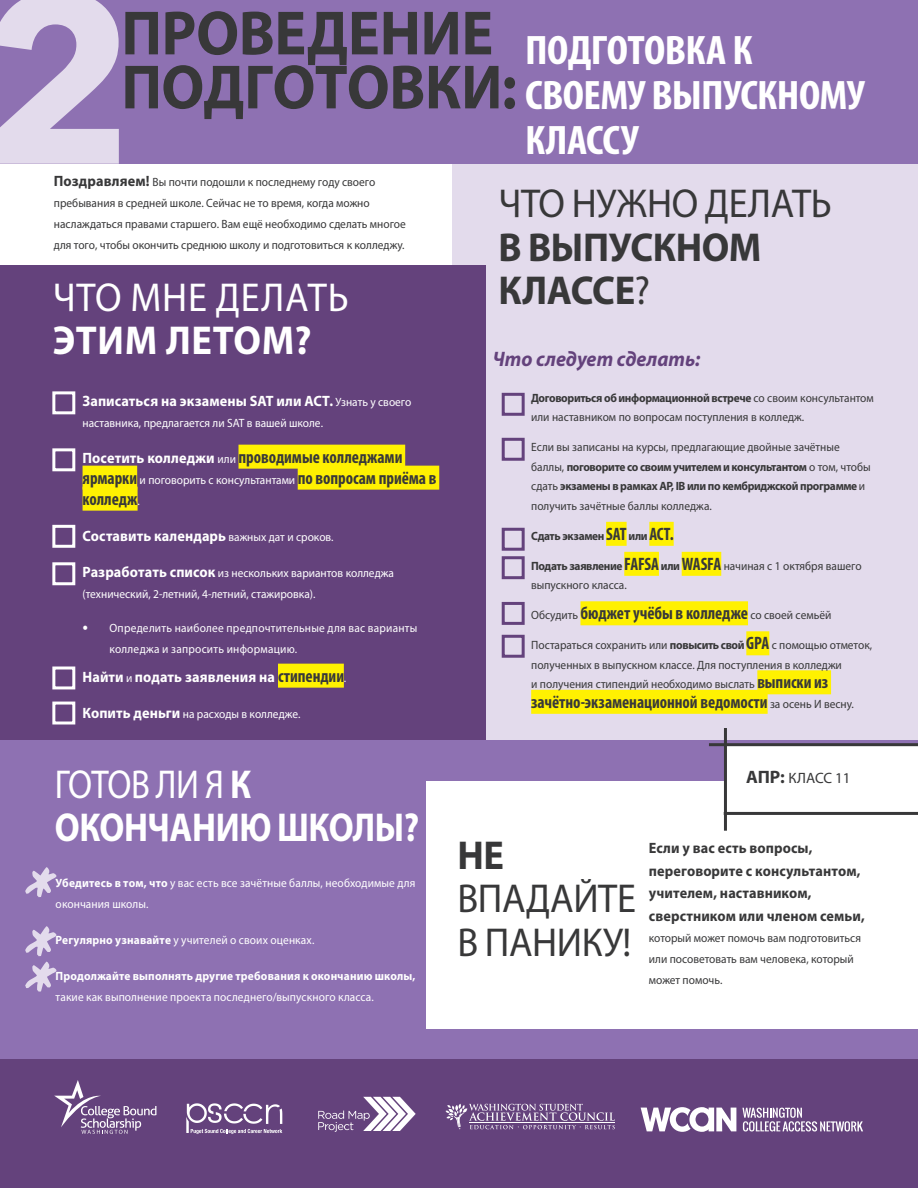
<style>
.page{position:relative;width:918px;height:1188px;background:#fff}
.page>*{position:absolute;margin:0;border:0;box-sizing:border-box;transform-origin:0 0}
.t1{font:700 238.5px "Avenir Next";color:#e3dbec}
.t2{font:700 72px/59.1px "Daniel";color:#e3dbec}
.t3{font:700 63px/54px "Myriad Pro";letter-spacing:-.005em;color:#383839;scale:.95 1}
.t4{font:700 condensed 41.4px/45px "Myriad Pro";letter-spacing:-.015em;color:#fff;scale:1.07 1}
.t5{font:40.5px/43.5px "Myriad Pro";letter-spacing:-.01em;color:#383839;scale:.95 1}
.t6{font:700 40.5px/43.5px "Myriad Pro";letter-spacing:-.01em;color:#fff;scale:.86 1}
.t7{font:700 40.5px "Myriad Pro";letter-spacing:-.01em;color:#383839;scale:.95 1}
.t8{font:40.5px "Myriad Pro";letter-spacing:.02em;color:#fff;scale:.95 1}
.t9{font:700 40.5px "Myriad Pro";letter-spacing:.02em;color:#fff;scale:.95 1}
.t10{font:italic 700 21px "Myriad Pro";color:#64427c;scale:.95 1}
.t11{font:700 condensed 18px "Myriad Pro";letter-spacing:-.005em;color:#383839;scale:.95 1}
.t12{font:700 15px "Myriad Pro";letter-spacing:.005em;color:#fff;scale:.95 1}
.t13{font:700 15px/22.5px "Myriad Pro";letter-spacing:.005em;color:#383839;scale:.95 1}
.t14{font:15px "Myriad Pro";color:#383839}
.t15{font:12px/19.5px "Myriad Pro";color:#383839;scale:.95 1}
.t16{font:12px/21px "Myriad Pro";letter-spacing:.005em;color:#fff;scale:.95 1}
.t17{font:700 12px "Myriad Pro";letter-spacing:.015em;color:#fff;scale:.95 1}
.t18{font:700 12px "Myriad Pro";letter-spacing:-.03em;color:#383839;scale:.95 1}
.s1{font-weight:700;font-size:15px}
.s2{font-weight:400}
.s3{font-weight:400;font-size:12px}
.s4{font-stretch:normal;font-size:15px;color:#fff}
.s5{font-weight:400;font-stretch:normal;font-size:12px;color:#fff}
.s6{font-weight:700;font-stretch:condensed;font-size:18px;color:#383839}
.s7{font-family:"Avenir LT Std";font-weight:900}
.s8{font-stretch:condensed;font-size:18px;color:#383839}
.s9{font-weight:700}
.s10{font-stretch:condensed;font-size:18px}
.s11{font-weight:700;font-stretch:condensed;font-size:18px}
.s12{font-weight:400;font-stretch:normal;font-size:12px}
.s13{font-weight:700;font-size:18px}
</style>
<div class="page">
<div style="left:453px;top:112px;width:465px;height:880px;background:#e3dbec"></div>
<div style="left:0;top:266px;width:486px;height:497px;background:#64427c"></div>
<div style="left:0;top:740px;width:918px;height:448px;background:#8e71b2"></div>
<div style="left:239px;top:445px;width:166px;height:24px;background:#fff101"></div>
<div style="left:83px;top:466px;width:54px;height:24px;background:#fff101"></div>
<div style="left:298px;top:466px;width:141px;height:24px;background:#fff101"></div>
<div style="left:83px;top:487px;width:55px;height:24px;background:#fff101"></div>
<div style="left:278px;top:664px;width:66px;height:24px;background:#fff101"></div>
<div style="left:606px;top:522px;width:21px;height:24px;background:#fff101"></div>
<div style="left:649px;top:522px;width:25px;height:24px;background:#fff101"></div>
<div style="left:624px;top:552px;width:35px;height:24px;background:#fff101"></div>
<div style="left:682px;top:552px;width:39px;height:24px;background:#fff101"></div>
<div style="left:580px;top:601px;width:168px;height:24px;background:#fff101"></div>
<div style="left:746px;top:631px;width:23px;height:24px;background:#fff101"></div>
<div style="left:757px;top:670px;width:74px;height:24px;background:#fff101"></div>
<div style="left:531px;top:690px;width:237px;height:24px;background:#fff101"></div>
<div style="left:426px;top:781px;width:492px;height:248px;background:#fff"></div>
<div style="left:0;top:0;width:918px;height:163px;background:#8e71b2"></div>
<div style="left:0;top:1059px;width:918px;height:129px;background:#64427c"></div>
<svg style="left:318px;top:1097px;width:98px;height:35px"></svg>
<svg style="left:641px;top:1107px;width:95px;height:25px"></svg>
<svg style="left:742px;top:1108px;width:121px;height:23px"></svg>
<svg style="left:54px;top:1080px;width:102px;height:54px"></svg>
<svg style="left:446px;top:1104px;width:169px;height:26px"></svg>
<svg style="left:186px;top:1103px;width:96px;height:31px"></svg>
<div style="left:52px;top:391px;width:23px;height:23px;border:3px solid #fff"></div>
<div style="left:52px;top:448px;width:23px;height:23px;border:3px solid #fff"></div>
<div style="left:52px;top:525px;width:23px;height:23px;border:3px solid #fff"></div>
<div style="left:52px;top:562px;width:23px;height:23px;border:3px solid #fff"></div>
<div style="left:52px;top:667px;width:23px;height:22px;border:3px solid #fff"></div>
<div style="left:52px;top:702px;width:23px;height:22px;border:3px solid #fff"></div>
<div style="left:502px;top:393px;width:23px;height:23px;border:3px solid #64427c"></div>
<div style="left:502px;top:438px;width:23px;height:23px;border:3px solid #64427c"></div>
<div style="left:502px;top:528px;width:23px;height:23px;border:3px solid #64427c"></div>
<div style="left:502px;top:556px;width:23px;height:23px;border:3px solid #64427c"></div>
<div style="left:502px;top:602px;width:23px;height:23px;border:3px solid #64427c"></div>
<div style="left:502px;top:635px;width:23px;height:23px;border:3px solid #64427c"></div>
<div style="left:724px;top:744px;width:194px;height:68px;background:#fff"></div>
<hr style="left:709px;top:743px;width:209px;height:3px;background:#383839">
<hr style="left:724px;top:728px;width:3px;height:103px;background:#383839">
<hr style="left:724px;top:812px;width:194px;height:3px;background:#383839">
<h1 class="t1" style="left:-20px;top:-126px;width:156px">2</h1>
<h3 class="t3" style="left:121px;top:4px;width:418px">ПРОВЕДЕНИЕ<br>ПОДГОТОВКИ:</h3>
<h3 class="t4" style="left:525px;top:27px;width:319px">ПОДГОТОВКА К<br>СВОЕМУ ВЫПУСКНОМУ<br>КЛАССУ</h3>
<p class="t15" style="left:54px;top:171px;width:372px;line-height:21px"><span class="s1">Поздравляем!</span> Вы почти подошли к последнему году своего пребывания в средней школе. Сейчас не то время, когда можно наслаждаться правами старшего. Вам ещё необходимо сделать многое для того, чтобы окончить среднюю школу и подготовиться к колледжу.</p>
<h3 class="t5" style="left:499px;top:181px;width:352px">ЧТО НУЖНО ДЕЛАТЬ</h3>
<h3 class="t7" style="left:499px;top:221px;width:278px">В ВЫПУСКНОМ</h3>
<h3 class="t8" style="left:53px;top:272px;width:313px">ЧТО МНЕ ДЕЛАТЬ</h3>
<h3 class="t7" style="left:499px;top:264px;width:161px">КЛАССЕ<span class="s2">?</span></h3>
<h3 class="t9" style="left:53px;top:314px;width:274px">ЭТИМ ЛЕТОМ?</h3>
<h3 class="t10" style="left:493px;top:345px;width:220px">Что следует сделать:</h3>
<p class="t12" style="left:83px;top:391px;width:348px">Записаться на экзамены SAT или ACT. <span class="s3">Узнать у своего</span></p>
<p class="t16" style="left:83px;top:412px;width:255px">наставника, предлагается ли SAT в вашей школе.</p>
<h3 class="t11" style="left:83px;top:445px;width:338px"><span class="s4">Посетить колледжи</span> <span class="s5">или</span> проводимые колледжами</h3>
<p class="t16" style="left:83px;top:469px;width:374px"><span class="s6">ярмарки</span> и поговорить с консультантами <span class="s6">по вопросам приёма в</span></p>
<h3 class="t11" style="left:83px;top:487px;width:62px">колледж<span class="s5">.</span></h3>
<p class="t12" style="left:83px;top:526px;width:266px">Составить календарь <span class="s3">важных дат и сроков.</span></p>
<p class="t16" style="left:83px;top:562px;width:329px"><span class="s1">Разработать список</span> из нескольких вариантов колледжа (технический, 2-летний, 4-летний, стажировка).</p>
<p class="t16" style="left:110px;top:617px;width:325px;text-indent:-27px"><span class="s7">•</span> Определить наиболее предпочтительные для вас варианты колледжа и запросить информацию.</p>
<p class="t12" style="left:83px;top:667px;width:279px">Найти <span class="s3">и</span> подать заявления на <span class="s8">стипендии</span><span class="s3">.</span></p>
<p class="t16" style="left:83px;top:703px;width:231px"><span class="s1">Копить деньги</span> на расходы в колледже.</p>
<h3 class="t6" style="left:55px;top:761px;width:426px"><span class="s2">ГОТОВ ЛИ Я</span> К<br>ОКОНЧАНИЮ ШКОЛЫ?</h3>
<h2 class="t2" style="left:24px;top:874px;width:37px">* *</h2>
<h2 class="t2" style="left:24px;top:969px;width:37px">*</h2>
<p class="t16" style="left:56px;top:872px;width:380px"><span class="s9">Убедитесь в том, что</span> у вас есть все зачётные баллы, необходимые для окончания школы.</p>
<p class="t16" style="left:56px;top:929px;width:274px"><span class="s9">Регулярно узнавайте</span> у учителей о своих оценках.</p>
<p class="t17" style="left:56px;top:968px;width:380px">Продолжайте выполнять другие требования к окончанию школы,</p>
<p class="t16" style="left:56px;top:986px;width:336px">такие как выполнение проекта последнего/выпускного класса.</p>
<p class="t15" style="left:531px;top:388px;width:362px"><span class="s9">Договориться об информационной встрече</span> со своим консультантом или наставником по вопросам поступления в колледж.</p>
<p class="t15" style="left:531px;top:437px;width:359px">Если вы записаны на курсы, предлагающие двойные зачётные баллы, <span class="s9">поговорите со своим учителем и консультантом</span> о том, чтобы сдать <span class="s9">экзамены в рамках AP, IB или по кембриджской программе</span> и получить зачётные баллы колледжа.</p>
<p class="t18" style="left:531px;top:528px;width:152px">Сдать экзамен <span class="s10">SAT</span> или <span class="s10">ACT.</span></p>
<p class="t15" style="left:531px;top:556px;width:349px"><span class="s9">Подать заявление</span> <span class="s11">FAFSA</span> <span class="s9">или</span> <span class="s11">WASFA</span> начиная с 1 октября вашего выпускного класса.</p>
<p class="t15" style="left:531px;top:605px;width:318px">Обсудить <span class="s11">бюджет учёбы в колледже</span> со своей семьёй</p>
<p class="t15" style="left:531px;top:635px;width:360px">Постараться сохранить или <span class="s9">повысить свой</span> <span class="s11">GPA</span> с помощью отметок, полученных в выпускном классе. Для поступления в колледжи<br>и получения стипендий необходимо выслать <span class="s11">выписки из</span></p>
<h3 class="t11" style="left:531px;top:691px;width:341px">зачётно-экзаменационной ведомости <span class="s12">за осень И весну.</span></h3>
<p class="t14" style="left:746px;top:769px;width:106px"><span class="s13">АПР:</span> КЛАСС 11</p>
<h3 class="t7" style="left:457px;top:829px;width:51px">НЕ</h3>
<h3 class="t5" style="left:457px;top:876px;width:189px">ВПАДАЙТЕ<br>В ПАНИКУ!</h3>
<p class="t13" style="left:649px;top:837px;width:229px">Если у вас есть вопросы, переговорите с консультантом, учителем, наставником, сверстником или членом семьи,</p>
<p class="t15" style="left:649px;top:927px;width:225px;line-height:21px">который может помочь вам подготовиться или посоветовать вам человека, который может помочь.</p>
</div>
